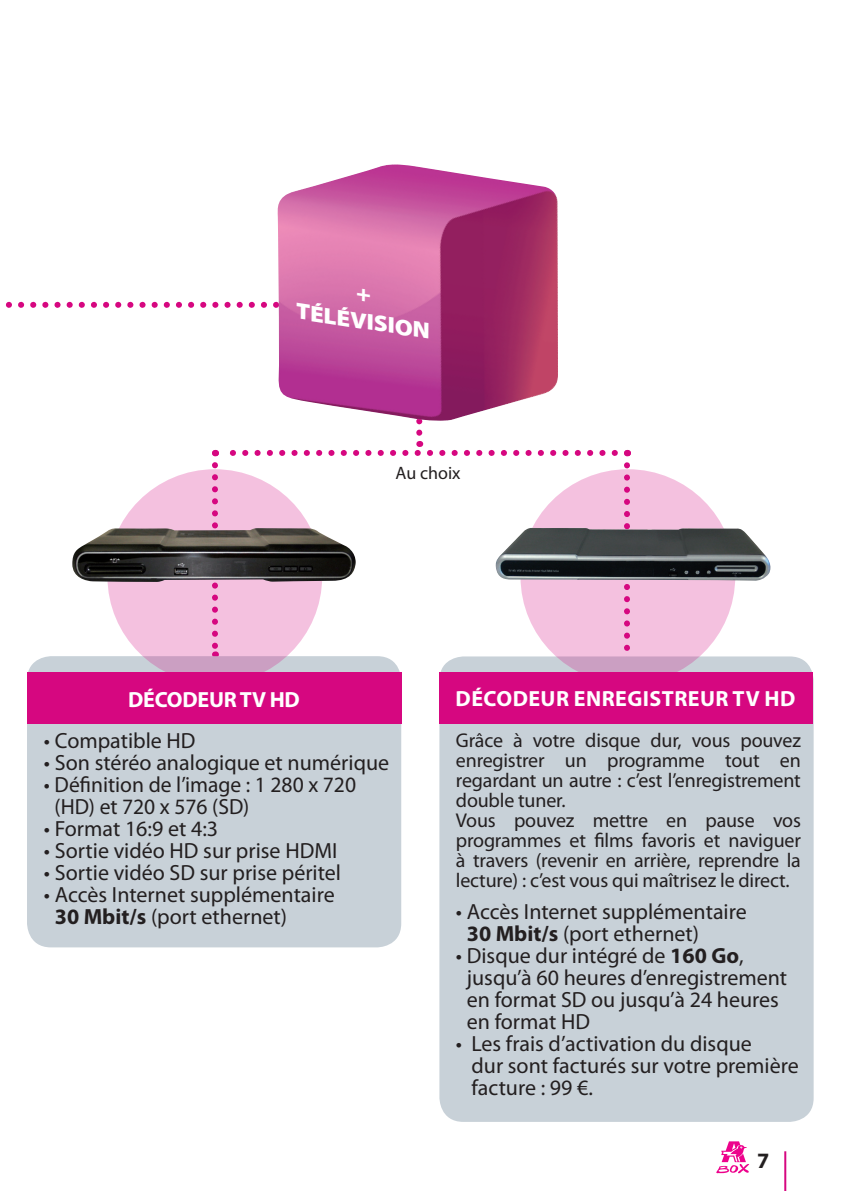
<style>
.page{position:relative;width:842px;height:1191px;background:#fff}
.page>*{position:absolute;margin:0;border:0;box-sizing:border-box;transform-origin:0 0}
.t1{font:italic 900 22.6px/27.2px "Myriad Pro";color:#fff;text-align:center;scale:1.11 1}
.t2{font:22px/22px "Myriad Pro";color:#231f20}
.t3{font:700 22px "Myriad Pro";letter-spacing:.02em;color:#fff}
.t4{font:700 22px "Myriad Pro";color:#231f20}
.t5{font:20px/20px "Myriad Pro";letter-spacing:-.01em;color:#231f20}
.t6{font:18px "Myriad Pro";color:#231f20}
.s1{font-weight:700}
</style>
<div class="page">
<svg style="left:6px;top:302px;width:269px;height:6px"></svg>
<svg style="left:716px;top:1141px;width:33px;height:32px"></svg>
<svg style="left:624px;top:465px;width:6px;height:4px"></svg>
<svg style="left:212px;top:465px;width:6px;height:4px"></svg>
<svg style="left:215px;top:441px;width:400px;height:15px"></svg>
<svg style="left:416px;top:421px;width:6px;height:12px"></svg>
<img style="left:275px;top:164px;width:283px;height:257px">
<div style="left:27px;top:656px;width:374px;height:291px;background:#c8d1d8;border-radius:24px"></div>
<div style="left:439px;top:656px;width:375px;height:465px;background:#c8d1d8;border-radius:24px"></div>
<svg style="left:107px;top:469px;width:215px;height:215px;background:#f0bbdb"></svg>
<svg style="left:520px;top:469px;width:215px;height:215px;background:#f0bcdb"></svg>
<img style="left:495px;top:527px;width:276px;height:54px">
<img style="left:72px;top:528px;width:284px;height:54px">
<div style="left:439px;top:672px;width:373px;height:51px;background:#d60780"></div>
<div style="left:27px;top:673px;width:374px;height:51px;background:#d60780"></div>
<hr style="left:784px;top:1151px;width:2px;height:40px;background:#d60780">
<p class="t1" style="left:304px;top:269px;width:123px;rotate:9deg">+<br>TéléVISION</p>
<p class="t6" style="left:396px;top:461px;width:67px">Au choix</p>
<p class="t3" style="left:128px;top:685px;width:30px">DÉCODEUR</p>
<p class="t3" style="left:240px;top:685px;width:62px">TV HD</p>
<p class="t2" style="left:44px;top:729px;width:153px">• Compatible HD</p>
<p class="t2" style="left:44px;top:751px;width:347px">• Son stéréo analogique et numérique</p>
<p class="t2" style="left:55px;top:773px;width:303px;text-indent:-11px">• Définition de l’image : 1 280 x 720 (HD) et 720 x 576 (SD)</p>
<p class="t2" style="left:44px;top:817px;width:176px">• Format 16:9 et 4:3</p>
<p class="t2" style="left:44px;top:839px;width:295px">• Sortie vidéo HD sur prise HDMI</p>
<p class="t2" style="left:44px;top:861px;width:299px">• Sortie vidéo SD sur prise péritel</p>
<p class="t2" style="left:55px;top:883px;width:281px;text-indent:-11px">• Accès Internet supplémentaire<br><span class="s1">30 MBIT/S</span> (port ethernet)</p>
<p class="t3" style="left:456px;top:684px;width:31px">DÉCODEUR</p>
<p class="t3" style="left:574px;top:684px;width:26px">ENREGISTREUR</p>
<p class="t3" style="left:733px;top:684px;width:64px">TV HD</p>
<p class="t5" style="left:456px;top:729px;width:346px">Grâce à votre disque dur, vous pouvez enregistrer un programme tout en regardant un autre : c’est l’enregistrement double tuner.<br>Vous pouvez mettre en pause vos programmes et films favoris et naviguer à travers (revenir en arrière, reprendre la lecture) : c’est vous qui maîtrisez le direct.</p>
<p class="t2" style="left:467px;top:900px;width:281px;text-indent:-11px">• Accès Internet supplémentaire<br><span class="s1">30 MBIT/S</span> (port ethernet)</p>
<p class="t2" style="left:467px;top:944px;width:322px;text-indent:-11px">• Disque dur intégré de <span class="s1">160 GO</span>, jusqu’à 60 heures d’enregistrement en format SD ou jusqu’à 24 heures en format HD</p>
<p class="t2" style="left:471px;top:1032px;width:329px;text-indent:-16px">• Les frais d’activation du disque<br>dur sont facturés sur votre première facture : 99 €.</p>
<p class="t4" style="left:757px;top:1146px;width:14px">7</p>
</div>
